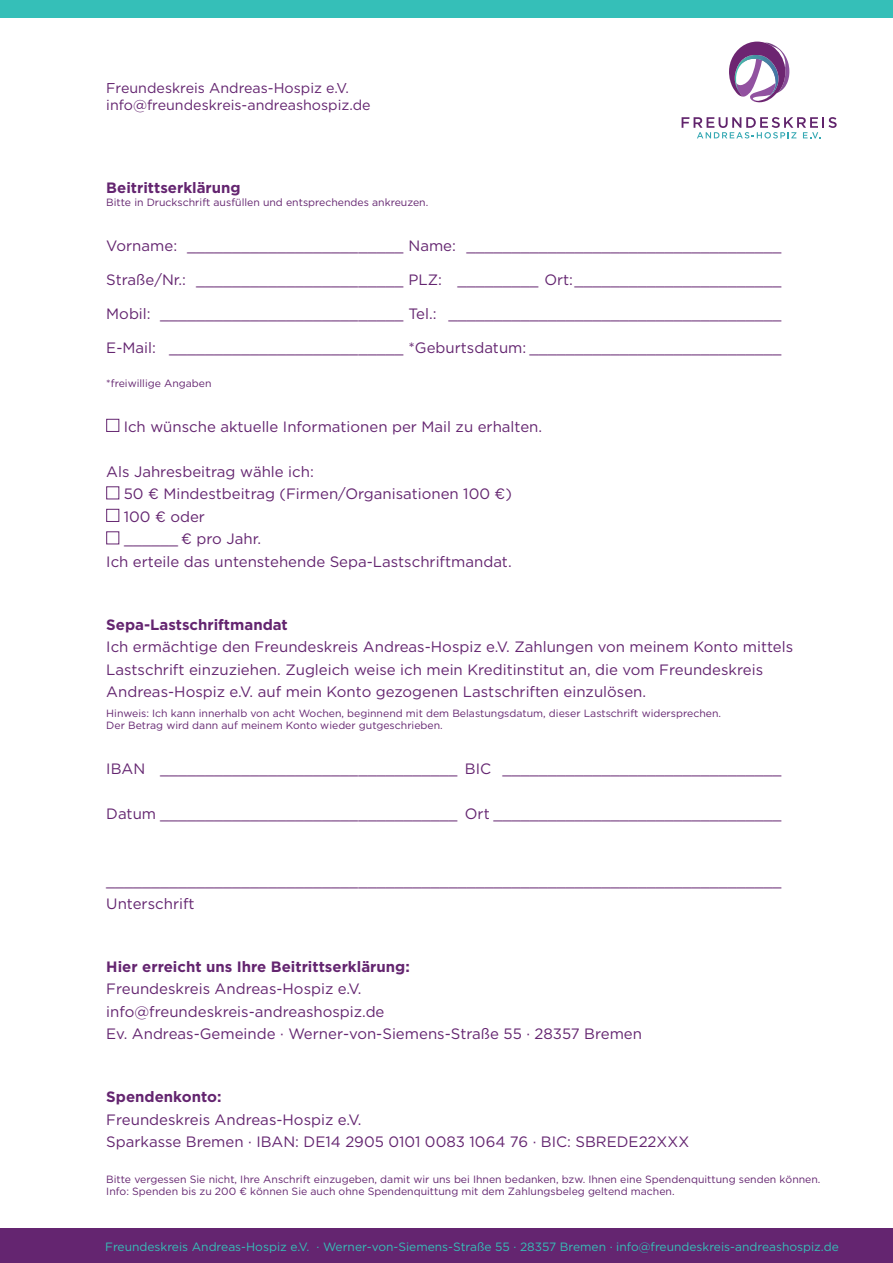
<style>
.page{position:relative;width:893px;height:1263px;background:#fff}
.page>*{position:absolute;margin:0;border:0;box-sizing:border-box;transform-origin:0 0}
.t1{font:15px/22.5px "Gotham";color:#642570}
.t2{font:700 15px "Gotham";color:#642570}
.t3{font:14.25px/17.1px "Gotham";color:#642570}
.t4{font:12px "Gotham";color:#35bfb8}
.t5{font:10.5px/12px "Gotham";color:#642570}
</style>
<div class="page">
<div style="left:0;top:0;width:893px;height:17px;background:#35bfb8"></div>
<div style="left:0;top:1229px;width:893px;height:34px;background:#642570"></div>
<svg style="left:682px;top:117px;width:155px;height:22px"></svg>
<svg style="left:729px;top:42px;width:60px;height:61px"></svg>
<div style="left:106px;top:419px;width:13px;height:13px;border:1px solid #642570"></div>
<div style="left:106px;top:486px;width:13px;height:13px;border:1px solid #642570"></div>
<div style="left:106px;top:509px;width:13px;height:13px;border:1px solid #642570"></div>
<div style="left:106px;top:531px;width:13px;height:13px;border:1px solid #642570"></div>
<p class="t3" style="left:106px;top:79px;width:266px">Freundeskreis Andreas-Hospiz e.V. info@freundeskreis-andreashospiz.de</p>
<p class="t2" style="left:106px;top:179px;width:136px">Beitrittserklärung</p>
<p class="t5" style="left:106px;top:196px;width:324px">Bitte in Druckschrift ausfüllen und entsprechendes ankreuzen.</p>
<p class="t1" style="left:106px;top:234px;width:677px">Vorname: ________________________ Name: ___________________________________</p>
<p class="t1" style="left:106px;top:268px;width:676px">Straße/Nr.: _______________________ PLZ: _________ Ort:_______________________</p>
<p class="t1" style="left:106px;top:302px;width:677px">Mobil: ___________________________ Tel.: _____________________________________</p>
<p class="t1" style="left:106px;top:336px;width:677px">E-Mail: __________________________ *Geburtsdatum: ____________________________</p>
<p class="t5" style="left:106px;top:377px;width:107px">*freiwillige Angaben</p>
<p class="t1" style="left:124px;top:415px;width:420px">Ich wünsche aktuelle Informationen per Mail zu erhalten.</p>
<p class="t1" style="left:106px;top:460px;width:209px">Als Jahresbeitrag wähle ich:</p>
<p class="t1" style="left:124px;top:482px;width:390px">50 ¤ Mindestbeitrag (Firmen/Organisationen 100 ¤)</p>
<p class="t1" style="left:124px;top:505px;width:83px">100 ¤ oder</p>
<p class="t1" style="left:124px;top:527px;width:138px">______ ¤ pro Jahr.</p>
<p class="t1" style="left:106px;top:550px;width:407px">Ich erteile das untenstehende Sepa-Lastschriftmandat.</p>
<p class="t2" style="left:106px;top:616px;width:183px">Sepa-Lastschriftmandat</p>
<p class="t1" style="left:106px;top:635px;width:688px">Ich ermächtige den Freundeskreis Andreas-Hospiz e.V. Zahlungen von meinem Konto mittels<br>Lastschrift einzuziehen. Zugleich weise ich mein Kreditinstitut an, die vom Freundeskreis<br>Andreas-Hospiz e.V. auf mein Konto gezogenen Lastschriften einzulösen.</p>
<p class="t5" style="left:106px;top:707px;width:616px">Hinweis: Ich kann innerhalb von acht Wochen, beginnend mit dem Belastungsdatum, dieser Lastschrift widersprechen.<br>Der Betrag wird dann auf meinem Konto wieder gutgeschrieben.</p>
<p class="t1" style="left:106px;top:757px;width:677px">IBAN _________________________________ BIC _______________________________</p>
<p class="t1" style="left:106px;top:802px;width:677px">Datum _________________________________ Ort ________________________________</p>
<p class="t1" style="left:106px;top:869px;width:676px">___________________________________________________________________________<br>Unterschrift</p>
<p class="t2" style="left:106px;top:958px;width:305px">Hier erreicht uns Ihre Beitrittserklärung:</p>
<p class="t1" style="left:106px;top:977px;width:537px">Freundeskreis Andreas-Hospiz e.V. info@freundeskreis-andreashospiz.de<br>Ev. Andreas-Gemeinde · Werner-von-Siemens-Straße 55 · 28357 Bremen</p>
<p class="t2" style="left:106px;top:1088px;width:117px">Spendenkonto:</p>
<p class="t1" style="left:106px;top:1108px;width:584px">Freundeskreis Andreas-Hospiz e.V.<br>Sparkasse Bremen · IBAN: DE14 2905 0101 0083 1064 76 · BIC: SBREDE22XXX</p>
<p class="t5" style="left:106px;top:1172px;width:716px;line-height:12.6px">Bitte vergessen Sie nicht, Ihre Anschrift einzugeben, damit wir uns bei Ihnen bedanken, bzw. Ihnen eine Spendenquittung senden können.<br>Info: Spenden bis zu 200 ¤ können Sie auch ohne Spendenquittung mit dem Zahlungsbeleg geltend machen.</p>
<p class="t4" style="left:105px;top:1240px;width:735px">Freundeskreis Andreas-Hospiz e.V. · Werner-von-Siemens-Straße 55 · 28357 Bremen · info@freundeskreis-andreashospiz.de</p>
</div>
